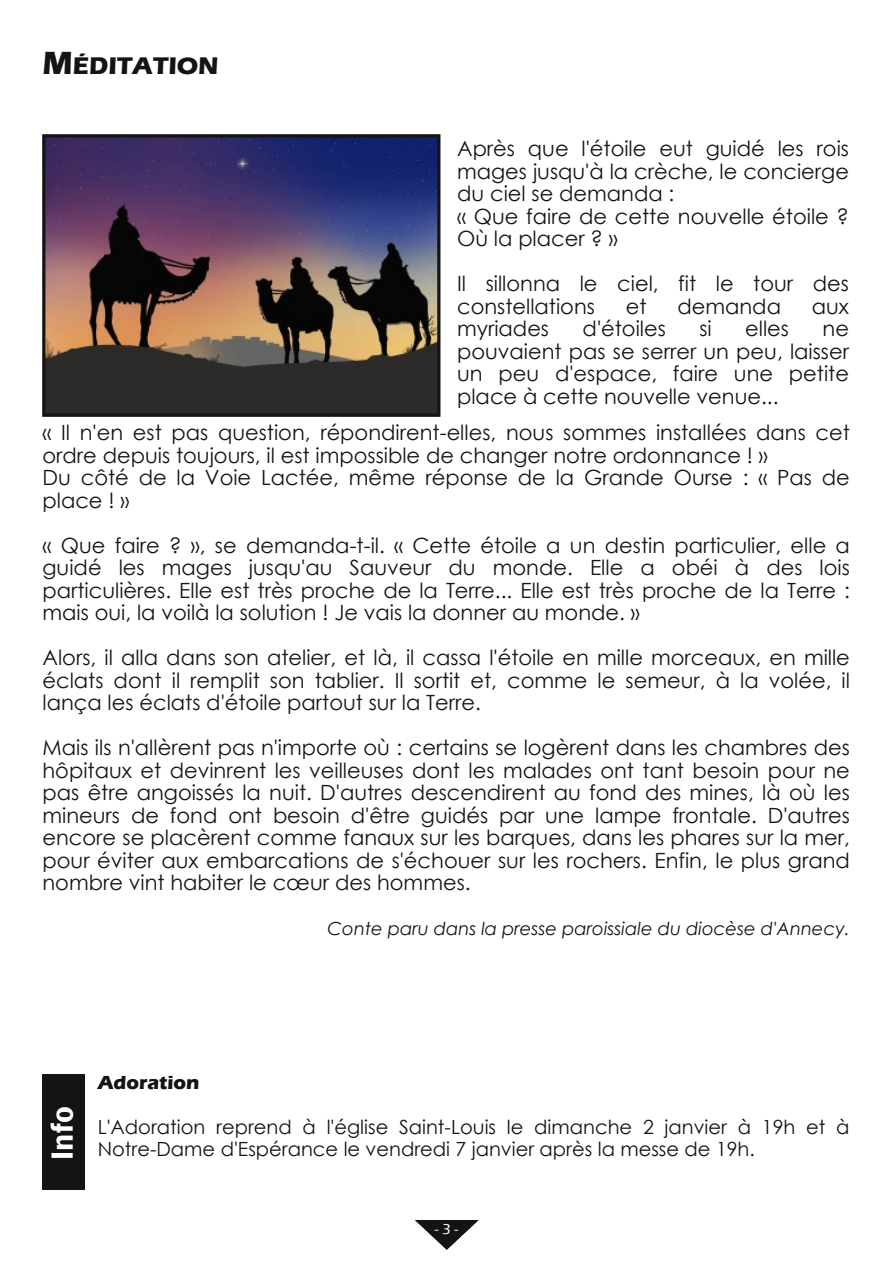
<style>
.page{position:relative;width:893px;height:1263px;background:#fff}
.page>*{position:absolute;margin:0;border:0;box-sizing:border-box;transform-origin:0 0}
.t1{font:600 31.5px "Franklin Gothic";color:#fff}
.t2{font:700 24.75px "Eras ITC";color:#161413}
.t3{font:21px/22.5px "Century Gothic";color:#161413;text-align:justify}
.t4{font:19.5px "Century Gothic";color:#161413}
.t5{font:700 19.5px "Eras ITC";color:#161413}
.t6{font:italic 18px "Century Gothic";color:#161413}
.t7{font:500 15px "Eras ITC";color:#fff}
.s1{font-size:33px}
</style>
<div class="page">
<svg style="left:415px;top:1220px;width:64px;height:30px"></svg>
<div style="left:43px;top:1074px;width:42px;height:116px;background:#161413"></div>
<img style="left:46px;top:138px;width:390px;height:275px">
<div style="left:42px;top:134px;width:398px;height:283px;border:3px solid #161413"></div>
<p class="t2" style="left:43px;top:52px;width:178px"><span class="s1">M</span>ÉDITATION</p>
<p class="t3" style="left:457px;top:137px;width:393px;text-align:left">Après que l'étoile eut guidé les rois mages jusqu'à la crèche, le concierge du ciel se demanda :<br>« Que faire de cette nouvelle étoile ?<br>Où la placer ? »</p>
<p class="t3" style="left:457px;top:272px;width:393px">Il sillonna le ciel, fit le tour des constellations</p>
<p class="t3" style="left:626px;top:294px;width:22px">et</p>
<p class="t3" style="left:677px;top:294px;width:105px">demanda</p>
<p class="t3" style="left:812px;top:294px;width:39px">aux</p>
<p class="t3" style="left:457px;top:317px;width:94px">myriades</p>
<p class="t3" style="left:583px;top:317px;width:85px">d'étoiles</p>
<p class="t3" style="left:699px;top:317px;width:14px">si</p>
<p class="t3" style="left:745px;top:317px;width:45px">elles</p>
<p class="t3" style="left:457px;top:317px;width:393px;text-indent:365px">ne pouvaient pas se serrer un peu, laisser un peu d'espace, faire une petite place à cette nouvelle venue...</p>
<p class="t3" style="left:43px;top:421px;width:809px;text-align:left">« Il n'en est pas question, répondirent-elles, nous sommes installées dans cet ordre depuis toujours, il est impossible de changer notre ordonnance ! »<br>Du côté de la Voie Lactée, même réponse de la Grande Ourse : « Pas de place ! »</p>
<p class="t3" style="left:43px;top:533px;width:809px">« Que faire ? », se demanda-t-il. « Cette étoile a un destin particulier, elle a guidé les mages jusqu'au Sauveur du monde. Elle a obéi à des lois particulières. Elle est très proche de la Terre... Elle est très proche de la Terre : mais oui, la voilà la solution ! Je vais la donner au monde. »</p>
<p class="t3" style="left:43px;top:646px;width:809px">Alors, il alla dans son atelier, et là, il cassa l'étoile en mille morceaux, en mille éclats dont il remplit son tablier. Il sortit et, comme le semeur, à la volée, il lança les éclats d'étoile partout sur la Terre.</p>
<p class="t3" style="left:43px;top:736px;width:809px">Mais ils n'allèrent pas n'importe où : certains se logèrent dans les chambres des hôpitaux et devinrent les veilleuses dont les malades ont tant besoin pour ne pas être angoissés la nuit. D'autres descendirent au fond des mines, là où les mineurs de fond ont besoin d'être guidés par une lampe frontale. D'autres encore se placèrent comme fanaux sur les barques, dans les phares sur la mer, pour éviter aux embarcations de s'échouer sur les rochers. Enfin, le plus grand nombre vint habiter le cœur des hommes.</p>
<p class="t6" style="left:328px;top:917px;width:524px">Conte paru dans la presse paroissiale du diocèse d'Annecy.</p>
<h1 class="t1" style="left:44px;top:1160px;width:55px;rotate:-90deg">Info</h1>
<p class="t5" style="left:98px;top:1071px;width:103px">Adoration</p>
<p class="t4" style="left:98px;top:1114px;width:753px">L'Adoration reprend à l'église Saint-Louis le dimanche 2 janvier à 19h et à</p>
<p class="t4" style="left:98px;top:1136px;width:659px">Notre-Dame d'Espérance le vendredi 7 janvier après la messe de 19h.</p>
<p class="t7" style="left:435px;top:1221px;width:25px">-3-</p>
</div>
